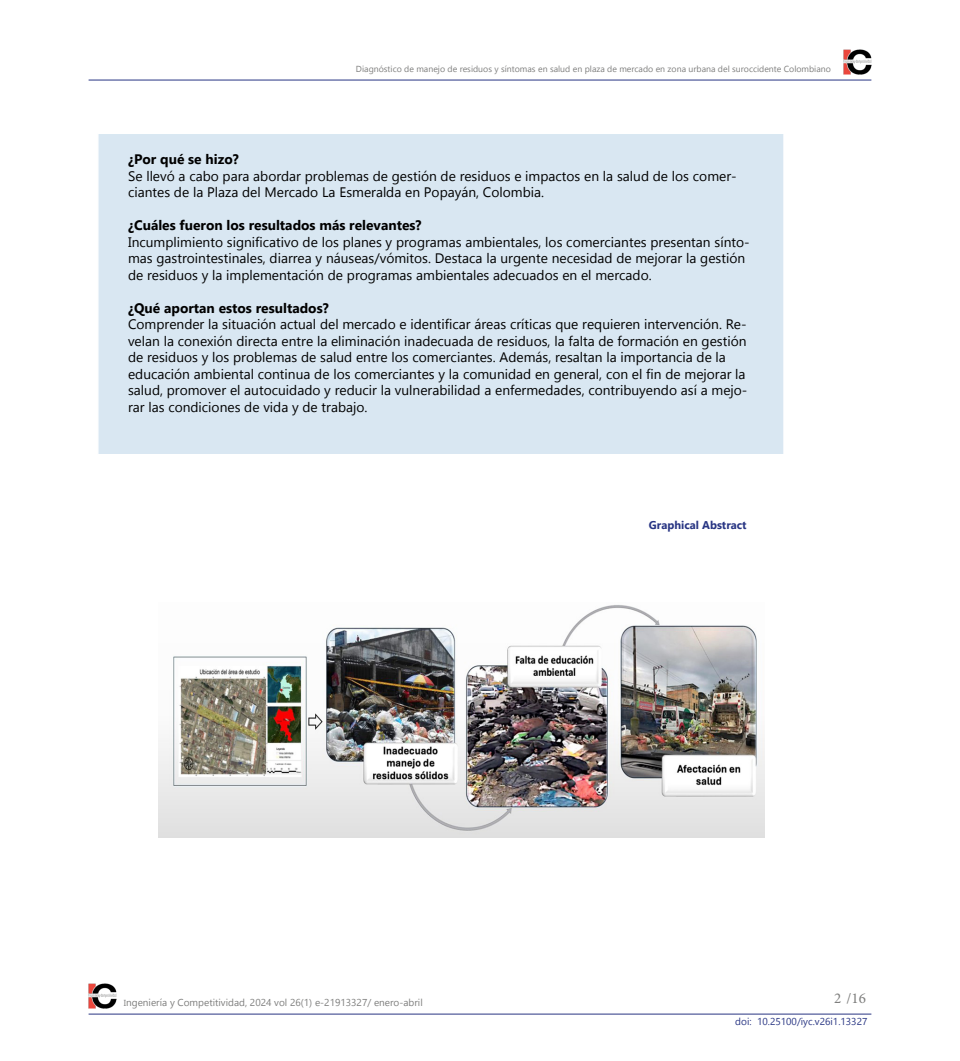
<style>
.page{position:relative;width:960px;height:1061px;background:#fff}
.page>*{position:absolute;margin:0;border:0;box-sizing:border-box;transform-origin:0 0}
.t1{font:15px "Minion Pro";color:#7e7e7d}
.t2{font:13.75px/16.5px "Gadugi";color:#000}
.t3{font:700 13.75px "Gadugi";color:#000}
.t4{font:700 11.25px "Gadugi";color:#283583}
.t5{font:10px "Gadugi";color:#7e7e7d}
.t6{font:10px "Gadugi";color:#283583}
.t7{font:8.75px "Gadugi";color:#7e7e7d}
.s1{font-size:8.75px}
</style>
<div class="page">
<hr style="left:89px;top:1014px;width:782px;height:1px;background:#283583">
<img style="left:89px;top:983px;width:28px;height:26px">
<hr style="left:89px;top:80px;width:782px;height:1px;background:#283583">
<img style="left:843px;top:49px;width:28px;height:26px">
<div style="left:97px;top:133px;width:687px;height:322px;background:#d9e7f2;border:1px solid #fff"></div>
<img style="left:159px;top:605px;width:605px;height:233px">
<p class="t7" style="left:356px;top:64px;width:476px">Diagnóstico de manejo de residuos y síntomas en salud en plaza de mercado en zona urbana del suroccidente Colombiano</p>
<p class="t3" style="left:128px;top:151px;width:112px">¿Por qué se hizo?</p>
<p class="t2" style="left:128px;top:167px;width:610px">Se llevó a cabo para abordar problemas de gestión de residuos e impactos en la salud de los comer&shy;ciantes de la Plaza del Mercado La Esmeralda en Popayán, Colombia.</p>
<p class="t3" style="left:128px;top:217px;width:295px">¿Cuáles fueron los resultados más relevantes?</p>
<p class="t2" style="left:128px;top:233px;width:623px">Incumplimiento significativo de los planes y programas ambientales, los comerciantes presentan sínto&shy;mas gastrointestinales, diarrea y náuseas/vómitos. Destaca la urgente necesidad de mejorar la gestión de residuos y la implementación de programas ambientales adecuados en el mercado.</p>
<p class="t3" style="left:128px;top:299px;width:202px">¿Qué aportan estos resultados?</p>
<p class="t2" style="left:128px;top:316px;width:621px">Comprender la situación actual del mercado e identificar áreas críticas que requieren intervención. Re&shy;velan la conexión directa entre la eliminación inadecuada de residuos, la falta de formación en gestión de residuos y los problemas de salud entre los comerciantes. Además, resaltan la importancia de la educación ambiental continua de los comerciantes y la comunidad en general, con el fin de mejorar la salud, promover el autocuidado y reducir la vulnerabilidad a enfermedades, contribuyendo así a mejo&shy;rar las condiciones de vida y de trabajo.</p>
<p class="t4" style="left:649px;top:518px;width:99px">Graphical Abstract</p>
<p class="t5" style="left:124px;top:996px;width:300px"><span class="s1">I</span>ngeniería y Competitividad, 2024 vol 26(1) e-21913327/ enero-abril</p>
<p class="t1" style="left:834px;top:988px;width:33px">2 /16</p>
<p class="t6" style="left:735px;top:1016px;width:134px">doi: 10.25100/iyc.v26i1.13327</p>
</div>
